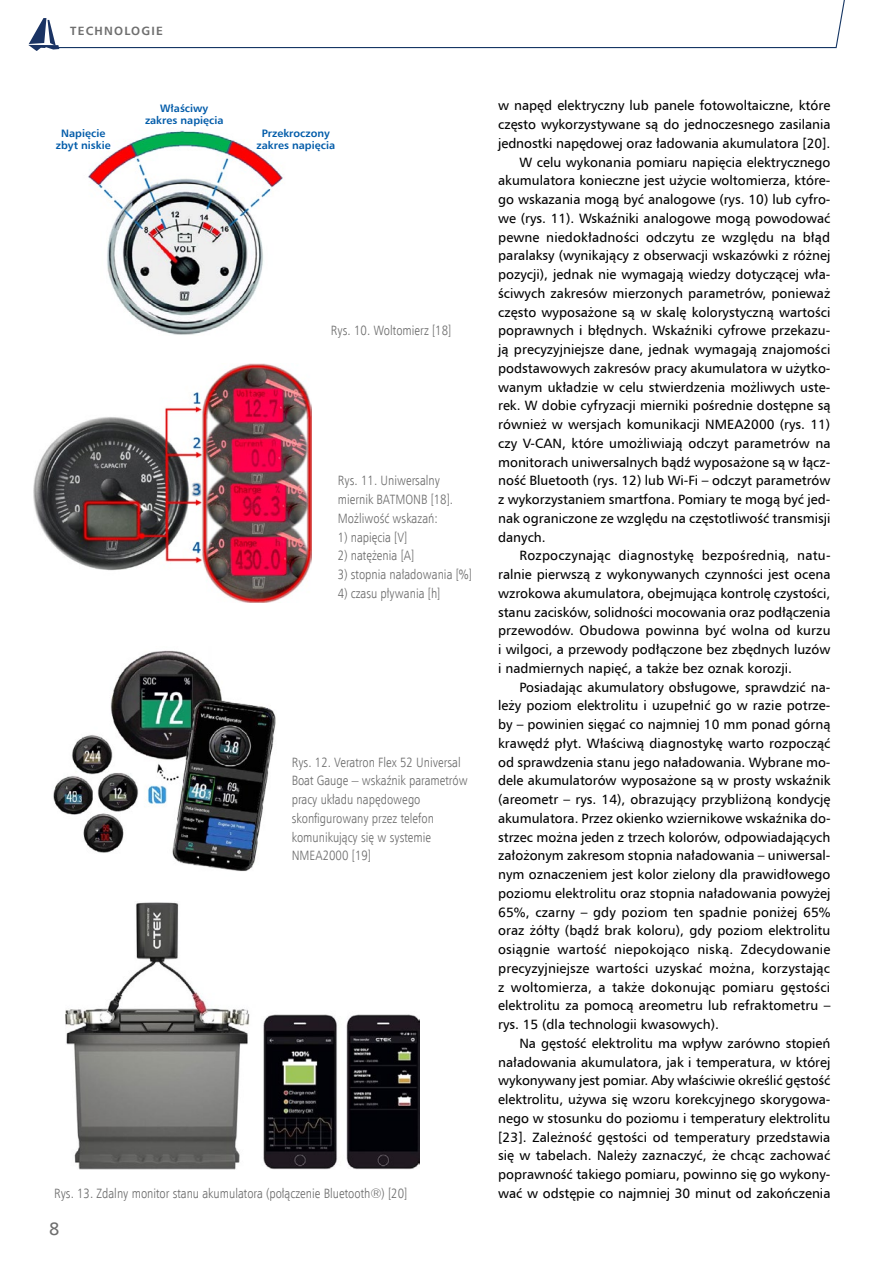
<style>
.page{position:relative;width:893px;height:1263px;background:#fff}
.page>*{position:absolute;margin:0;border:0;box-sizing:border-box;transform-origin:0 0}
.t1{font:18px "Humnst 777 EU";color:#6e6e6e}
.t2{font:13.5px "Humnst 777 EU";color:#000}
.t3{font:13.5px/18.8px "Humnst 777 Lt Cn EU";color:#6e6e6e}
.t4{font:700 12px "Humnst 777 EU";letter-spacing:.1em;color:#6e6e6e}
.t5{font:700 10.8px/12px "Humnst 777 EU";color:#005ba9;text-align:center}
</style>
<div class="page">
<img style="left:53px;top:650px;width:223px;height:221px">
<img style="left:65px;top:902px;width:355px;height:268px">
<img style="left:33px;top:363px;width:278px;height:240px">
<img style="left:88px;top:130px;width:195px;height:205px">
<svg style="left:28px;top:0;width:817px;height:51px"></svg>
<p class="t4" style="left:70px;top:24px;width:94px">TECHNOLOGIE</p>
<p class="t5" style="left:56px;top:127px;width:56px">Napięcie zbyt niskie</p>
<p class="t5" style="left:145px;top:103px;width:80px">Właściwy zakres napięcia</p>
<p class="t5" style="left:257px;top:127px;width:80px">Przekroczony zakres napięcia</p>
<p class="t3" style="left:331px;top:321px;width:122px">Rys. 10. Woltomierz [18]</p>
<p class="t3" style="left:338px;top:471px;width:117px">Rys. 11. Uniwersalny miernik BATMONB [18].<br>Możliwość wskazań:</p>
<p class="t3" style="left:338px;top:527px;width:71px">1) napięcia [V]</p>
<p class="t3" style="left:338px;top:546px;width:78px">2) natężenia [A]</p>
<p class="t3" style="left:338px;top:565px;width:135px">3) stopnia naładowania [%]</p>
<p class="t3" style="left:338px;top:584px;width:104px">4) czasu pływania [h]</p>
<p class="t3" style="left:292px;top:752px;width:178px">Rys. 12. Veratron Flex 52 Universal<br>Boat Gauge – wskaźnik parametrów pracy układu napędowego skonfigurowany przez telefon komunikujący się w systemie<br>NMEA2000 [19]</p>
<p class="t3" style="left:54px;top:1184px;width:355px">Rys. 13. Zdalny monitor stanu akumulatora (połączenie Bluetooth®) [20]</p>
<h1 class="t1" style="left:49px;top:1218px;width:12px">8</h1>
<p class="t2" style="left:498px;top:97px;width:334px">w napęd elektryczny lub panele fotowoltaiczne, które</p>
<p class="t2" style="left:498px;top:116px;width:334px">często wykorzystywane są do jednoczesnego zasilania</p>
<p class="t2" style="left:498px;top:135px;width:334px">jednostki napędowej oraz ładowania akumulatora [20].</p>
<p class="t2" style="left:519px;top:153px;width:313px">W celu wykonania pomiaru napięcia elektrycznego</p>
<p class="t2" style="left:498px;top:172px;width:334px">akumulatora konieczne jest użycie woltomierza, które-</p>
<p class="t2" style="left:498px;top:191px;width:334px">go wskazania mogą być analogowe (rys. 10) lub cyfro-</p>
<p class="t2" style="left:498px;top:210px;width:334px">we (rys. 11). Wskaźniki analogowe mogą powodować</p>
<p class="t2" style="left:498px;top:228px;width:334px">pewne niedokładności odczytu ze względu na błąd</p>
<p class="t2" style="left:498px;top:247px;width:334px">paralaksy (wynikający z obserwacji wskazówki z różnej</p>
<p class="t2" style="left:498px;top:266px;width:334px">pozycji), jednak nie wymagają wiedzy dotyczącej wła-</p>
<p class="t2" style="left:498px;top:285px;width:334px">ściwych zakresów mierzonych parametrów, ponieważ</p>
<p class="t2" style="left:498px;top:303px;width:334px">często wyposażone są w skalę kolorystyczną wartości</p>
<p class="t2" style="left:498px;top:322px;width:334px">poprawnych i błędnych. Wskaźniki cyfrowe przekazu-</p>
<p class="t2" style="left:498px;top:341px;width:334px">ją precyzyjniejsze dane, jednak wymagają znajomości</p>
<p class="t2" style="left:498px;top:360px;width:334px">podstawowych zakresów pracy akumulatora w użytko-</p>
<p class="t2" style="left:498px;top:378px;width:334px">wanym układzie w celu stwierdzenia możliwych uste-</p>
<p class="t2" style="left:498px;top:397px;width:334px">rek. W dobie cyfryzacji mierniki pośrednie dostępne są</p>
<p class="t2" style="left:498px;top:416px;width:334px">również w wersjach komunikacji NMEA2000 (rys. 11)</p>
<p class="t2" style="left:498px;top:435px;width:334px">czy V-CAN, które umożliwiają odczyt parametrów na</p>
<p class="t2" style="left:498px;top:453px;width:334px">monitorach uniwersalnych bądź wyposażone są w łącz-</p>
<p class="t2" style="left:498px;top:472px;width:334px">ność Bluetooth (rys. 12) lub Wi-Fi – odczyt parametrów</p>
<p class="t2" style="left:498px;top:491px;width:334px">z wykorzystaniem smartfona. Pomiary te mogą być jed-</p>
<p class="t2" style="left:498px;top:510px;width:334px">nak ograniczone ze względu na częstotliwość transmisji</p>
<p class="t2" style="left:498px;top:528px;width:49px">danych.</p>
<p class="t2" style="left:519px;top:547px;width:313px">Rozpoczynając diagnostykę bezpośrednią, natu-</p>
<p class="t2" style="left:498px;top:566px;width:334px">ralnie pierwszą z wykonywanych czynności jest ocena</p>
<p class="t2" style="left:498px;top:585px;width:334px">wzrokowa akumulatora, obejmująca kontrolę czystości,</p>
<p class="t2" style="left:498px;top:603px;width:334px">stanu zacisków, solidności mocowania oraz podłączenia</p>
<p class="t2" style="left:498px;top:622px;width:334px">przewodów. Obudowa powinna być wolna od kurzu</p>
<p class="t2" style="left:498px;top:641px;width:334px">i wilgoci, a przewody podłączone bez zbędnych luzów</p>
<p class="t2" style="left:498px;top:660px;width:295px">i nadmiernych napięć, a także bez oznak korozji.</p>
<p class="t2" style="left:519px;top:678px;width:313px">Posiadając akumulatory obsługowe, sprawdzić na-</p>
<p class="t2" style="left:498px;top:697px;width:334px">leży poziom elektrolitu i uzupełnić go w razie potrze-</p>
<p class="t2" style="left:498px;top:716px;width:334px">by – powinien sięgać co najmniej 10 mm ponad górną</p>
<p class="t2" style="left:498px;top:735px;width:334px">krawędź płyt. Właściwą diagnostykę warto rozpocząć</p>
<p class="t2" style="left:498px;top:753px;width:334px">od sprawdzenia stanu jego naładowania. Wybrane mo-</p>
<p class="t2" style="left:498px;top:772px;width:334px">dele akumulatorów wyposażone są w prosty wskaźnik</p>
<p class="t2" style="left:498px;top:791px;width:334px">(areometr – rys. 14), obrazujący przybliżoną kondycję</p>
<p class="t2" style="left:498px;top:810px;width:334px">akumulatora. Przez okienko wziernikowe wskaźnika do-</p>
<p class="t2" style="left:498px;top:828px;width:334px">strzec można jeden z trzech kolorów, odpowiadających</p>
<p class="t2" style="left:498px;top:847px;width:334px">założonym zakresom stopnia naładowania – uniwersal-</p>
<p class="t2" style="left:498px;top:866px;width:334px">nym oznaczeniem jest kolor zielony dla prawidłowego</p>
<p class="t2" style="left:498px;top:885px;width:334px">poziomu elektrolitu oraz stopnia naładowania powyżej</p>
<p class="t2" style="left:498px;top:903px;width:334px">65%, czarny – gdy poziom ten spadnie poniżej 65%</p>
<p class="t2" style="left:498px;top:922px;width:334px">oraz żółty (bądź brak koloru), gdy poziom elektrolitu</p>
<p class="t2" style="left:498px;top:941px;width:334px">osiągnie wartość niepokojąco niską. Zdecydowanie</p>
<p class="t2" style="left:498px;top:960px;width:334px">precyzyjniejsze wartości uzyskać można, korzystając</p>
<p class="t2" style="left:498px;top:978px;width:334px">z woltomierza, a także dokonując pomiaru gęstości</p>
<p class="t2" style="left:498px;top:997px;width:334px">elektrolitu za pomocą areometru lub refraktometru –</p>
<p class="t2" style="left:498px;top:1016px;width:222px">rys. 15 (dla technologii kwasowych).</p>
<p class="t2" style="left:519px;top:1035px;width:313px">Na gęstość elektrolitu ma wpływ zarówno stopień</p>
<p class="t2" style="left:498px;top:1053px;width:334px">naładowania akumulatora, jak i temperatura, w której</p>
<p class="t2" style="left:498px;top:1072px;width:334px">wykonywany jest pomiar. Aby właściwie określić gęstość</p>
<p class="t2" style="left:498px;top:1091px;width:334px">elektrolitu, używa się wzoru korekcyjnego skorygowa-</p>
<p class="t2" style="left:498px;top:1110px;width:334px">nego w stosunku do poziomu i temperatury elektrolitu</p>
<p class="t2" style="left:498px;top:1128px;width:334px">[23]. Zależność gęstości od temperatury przedstawia</p>
<p class="t2" style="left:498px;top:1147px;width:334px">się w tabelach. Należy zaznaczyć, że chcąc zachować</p>
<p class="t2" style="left:498px;top:1166px;width:334px">poprawność takiego pomiaru, powinno się go wykony-</p>
<p class="t2" style="left:498px;top:1185px;width:334px">wać w odstępie co najmniej 30 minut od zakończenia</p>
</div>
